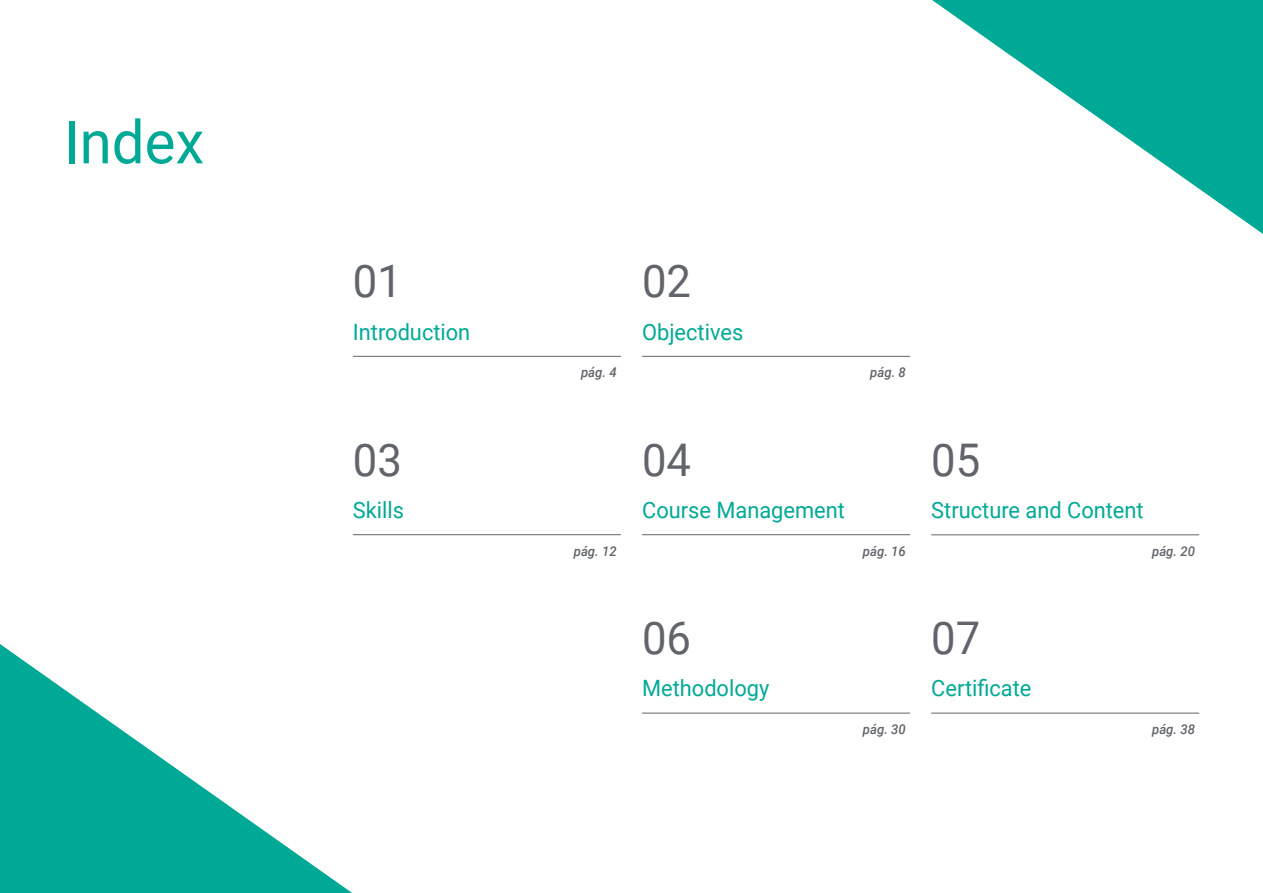
<style>
.page{position:relative;width:1263px;height:893px;background:#fff}
.page>*{position:absolute;margin:0;border:0;box-sizing:border-box;transform-origin:0 0}
.t1{font:60px "Roboto";color:#00a996}
.t2{font:45px "Roboto";color:#61646a}
.t3{font:22.5px "Roboto";color:#00a996}
.t4{font:italic 500 13.5px "Roboto";color:#61646a}
</style>
<div class="page">
<svg style="left:0;top:644px;width:352px;height:249px"></svg>
<svg style="left:932px;top:0;width:331px;height:234px"></svg>
<hr style="left:353px;top:356px;width:268px;height:1px;background:#61646a">
<hr style="left:642px;top:356px;width:268px;height:1px;background:#61646a">
<hr style="left:353px;top:534px;width:268px;height:1px;background:#61646a">
<hr style="left:642px;top:534px;width:268px;height:1px;background:#61646a">
<hr style="left:931px;top:534px;width:268px;height:1px;background:#61646a">
<hr style="left:642px;top:713px;width:268px;height:1px;background:#61646a">
<hr style="left:931px;top:713px;width:268px;height:1px;background:#61646a">
<h1 class="t1" style="left:64px;top:100px;width:142px">Index</h1>
<h2 class="t2" style="left:353px;top:250px;width:51px">01</h2>
<h2 class="t2" style="left:642px;top:250px;width:51px">02</h2>
<p class="t3" style="left:353px;top:316px;width:119px">Introduction</p>
<p class="t3" style="left:642px;top:316px;width:103px">Objectives</p>
<h2 class="t2" style="left:353px;top:428px;width:51px">03</h2>
<p class="t3" style="left:353px;top:494px;width:53px">Skills</p>
<p class="t4" style="left:581px;top:363px;width:37px">pág. 4</p>
<p class="t4" style="left:870px;top:363px;width:37px">pág. 8</p>
<h2 class="t2" style="left:642px;top:428px;width:51px">04</h2>
<h2 class="t2" style="left:931px;top:428px;width:51px">05</h2>
<p class="t4" style="left:574px;top:542px;width:44px">pág. 12</p>
<p class="t3" style="left:642px;top:494px;width:204px">Course Management</p>
<p class="t3" style="left:931px;top:494px;width:214px">Structure and Content</p>
<p class="t4" style="left:863px;top:542px;width:44px">pág. 16</p>
<p class="t4" style="left:1152px;top:542px;width:44px">pág. 20</p>
<h2 class="t2" style="left:642px;top:607px;width:51px">06</h2>
<h2 class="t2" style="left:931px;top:607px;width:51px">07</h2>
<p class="t3" style="left:642px;top:673px;width:129px">Methodology</p>
<p class="t3" style="left:931px;top:673px;width:102px">Certificate</p>
<p class="t4" style="left:863px;top:720px;width:44px">pág. 30</p>
<p class="t4" style="left:1152px;top:720px;width:44px">pág. 38</p>
</div>
